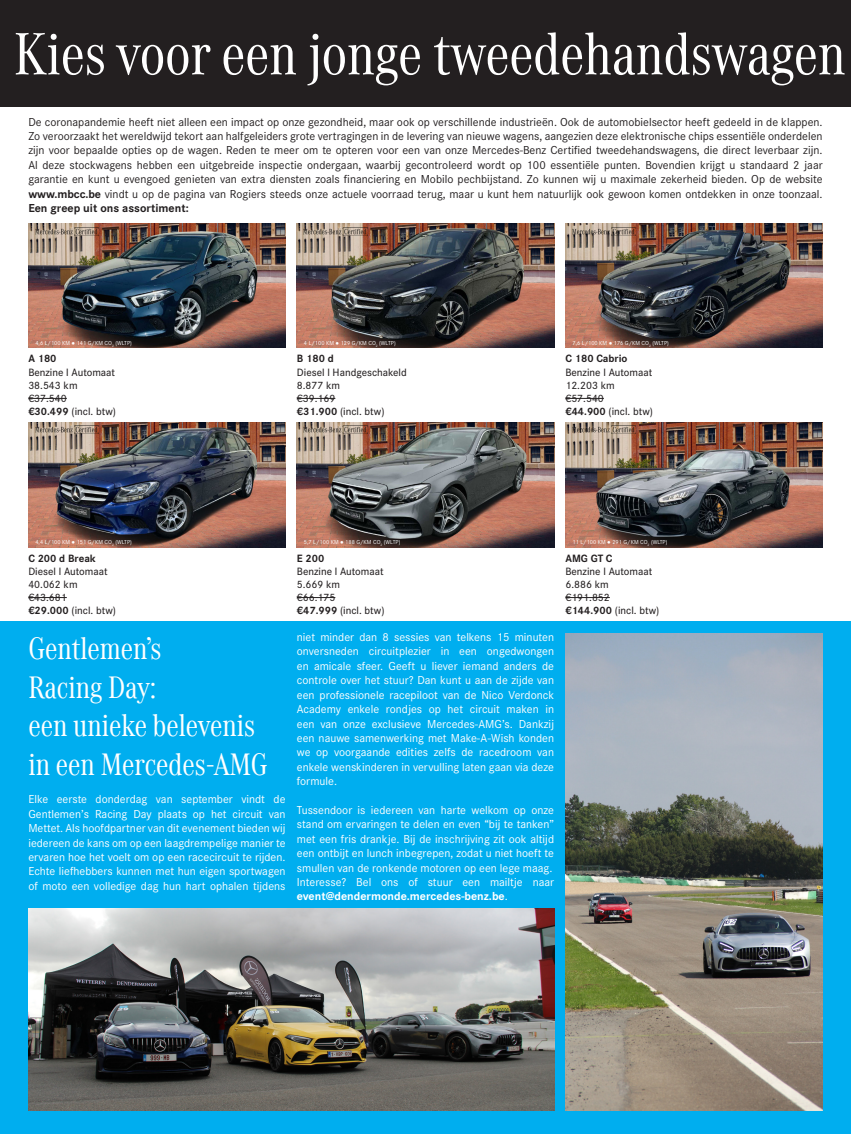
<style>
.page{position:relative;width:851px;height:1134px;background:#fff}
.page>*{position:absolute;margin:0;border:0;box-sizing:border-box;transform-origin:0 0}
.Broodtekst{font:62px "MB Corpo A Title Cond Office";color:#fff}
.Titel_Rogiers_Wit{font:32px/38.4px "MB Corpo A Title Cond Office";color:#fff}
.Broodtekst_Rogiers_w{font:12px/14.4px "Corporate S";color:#fff;text-align:justify}
.t1{font:12px/14.4px "Corporate S";color:#231f20;text-align:justify}
.stockwagens_bijschri{font:500 11px "Corporate S";color:#231f20}
.stockwagens_bijschri-2{font:700 11px "Corporate S";color:#231f20}
.Subscript_foto_s_Rog{font:6px "Corporate S";color:#fff}
.s1{font-weight:700}
.s2{font-family:"Helvetica";font-weight:700}
</style>
<div class="page">
<div style="left:0;top:0;width:850px;height:106px;background:#231f20"></div>
<div style="left:0;top:622px;width:850px;height:512px;background:#00aeef"></div>
<img style="left:28px;top:909px;width:526px;height:201px">
<img style="left:565px;top:633px;width:257px;height:477px">
<img style="left:28px;top:223px;width:257px;height:125px">
<img style="left:28px;top:422px;width:257px;height:125px">
<img style="left:297px;top:223px;width:257px;height:125px">
<img style="left:297px;top:422px;width:257px;height:125px">
<img style="left:565px;top:223px;width:257px;height:125px">
<img style="left:565px;top:422px;width:257px;height:125px">
<hr style="left:28px;top:398px;width:39px;height:1px;background:#231f20">
<hr style="left:28px;top:597px;width:39px;height:1px;background:#231f20">
<hr style="left:297px;top:398px;width:38px;height:1px;background:#231f20">
<hr style="left:297px;top:597px;width:38px;height:1px;background:#231f20">
<hr style="left:565px;top:398px;width:38px;height:1px;background:#231f20">
<hr style="left:565px;top:597px;width:44px;height:1px;background:#231f20">
<img style="left:35px;top:227px;width:64px;height:9px">
<img style="left:304px;top:227px;width:63px;height:9px">
<img style="left:572px;top:227px;width:63px;height:9px">
<img style="left:35px;top:425px;width:64px;height:9px">
<img style="left:304px;top:425px;width:63px;height:9px">
<img style="left:572px;top:425px;width:63px;height:9px">
<p class="Broodtekst" style="left:14px;top:13px;width:833px">Kies voor een jonge tweedehandswagen</p>
<p class="t1" style="left:28px;top:114px;width:795px">De coronapandemie heeft niet alleen een impact op onze gezondheid, maar ook op verschillende industrieën. Ook de automobielsector heeft gedeeld in de klappen.<br>Zo veroorzaakt het wereldwijd tekort aan halfgeleiders grote vertragingen in de levering van nieuwe wagens, aangezien deze elektronische chips essentiële onderdelen zijn voor bepaalde opties op de wagen. Reden te meer om te opteren voor een van onze Mercedes-Benz Certified tweedehandswagens, die direct leverbaar zijn.<br>Al deze stockwagens hebben een uitgebreide inspectie ondergaan, waarbij gecontroleerd wordt op 100 essentiële punten. Bovendien krijgt u standaard 2 jaar garantie en kunt u evengoed genieten van extra diensten zoals financiering en Mobilo pechbijstand. Zo kunnen wij u maximale zekerheid bieden. Op de website <span class="s1">www.mbcc.be</span> vindt u op de pagina van Rogiers steeds onze actuele voorraad terug, maar u kunt hem natuurlijk ook gewoon komen ontdekken in onze toonzaal.<br><span class="s1">Een greep uit ons assortiment:</span></p>
<p class="Subscript_foto_s_Rog" style="left:35px;top:339px;width:98px">4,6 L/100 KM <span class="s2">●</span> 141 G/KM CO<sub>2</sub> (WLTP)</p>
<p class="Subscript_foto_s_Rog" style="left:304px;top:339px;width:93px">4 L/100 KM <span class="s2">●</span> 129 G/KM CO<sub>2</sub> (WLTP)</p>
<p class="Subscript_foto_s_Rog" style="left:572px;top:339px;width:98px">7,6 L/100 KM <span class="s2">●</span> 176 G/KM CO<sub>2</sub> (WLTP)</p>
<p class="stockwagens_bijschri-2" style="left:28px;top:351px;width:30px">A 180</p>
<p class="stockwagens_bijschri" style="left:28px;top:365px;width:88px">Benzine l Automaat</p>
<p class="stockwagens_bijschri" style="left:28px;top:378px;width:51px">38.543 km</p>
<p class="stockwagens_bijschri" style="left:28px;top:391px;width:40px">€37.540</p>
<p class="stockwagens_bijschri" style="left:28px;top:404px;width:89px"><span class="s1">€30.499</span> (incl. btw)</p>
<p class="stockwagens_bijschri-2" style="left:297px;top:351px;width:38px">B 180 d</p>
<p class="stockwagens_bijschri" style="left:297px;top:365px;width:111px">Diesel l Handgeschakeld</p>
<p class="stockwagens_bijschri" style="left:297px;top:378px;width:45px">8.877 km</p>
<p class="stockwagens_bijschri" style="left:297px;top:391px;width:40px">€39.169</p>
<p class="stockwagens_bijschri" style="left:297px;top:404px;width:89px"><span class="s1">€31.900</span> (incl. btw)</p>
<p class="stockwagens_bijschri-2" style="left:565px;top:351px;width:63px">C 180 Cabrio</p>
<p class="stockwagens_bijschri" style="left:565px;top:365px;width:88px">Benzine l Automaat</p>
<p class="stockwagens_bijschri" style="left:565px;top:378px;width:51px">12.203 km</p>
<p class="stockwagens_bijschri" style="left:565px;top:391px;width:40px">€57.540</p>
<p class="stockwagens_bijschri" style="left:565px;top:404px;width:89px"><span class="s1">€44.900</span> (incl. btw)</p>
<p class="Subscript_foto_s_Rog" style="left:35px;top:538px;width:98px">4,4 L/100 KM <span class="s2">●</span> 151 G/KM CO<sub>2</sub> (WLTP)</p>
<p class="Subscript_foto_s_Rog" style="left:304px;top:538px;width:98px">5,7 L/100 KM <span class="s2">●</span> 188 G/KM CO<sub>2</sub> (WLTP)</p>
<p class="Subscript_foto_s_Rog" style="left:572px;top:538px;width:96px">11 L/100 KM <span class="s2">●</span> 291 G/KM CO<sub>2</sub> (WLTP)</p>
<p class="stockwagens_bijschri-2" style="left:28px;top:550px;width:69px">C 200 d Break</p>
<p class="stockwagens_bijschri" style="left:28px;top:564px;width:81px">Diesel l Automaat</p>
<p class="stockwagens_bijschri" style="left:28px;top:577px;width:51px">40.062 km</p>
<p class="stockwagens_bijschri" style="left:28px;top:590px;width:40px">€43.681</p>
<p class="stockwagens_bijschri" style="left:28px;top:604px;width:89px"><span class="s1">€29.000</span> (incl. btw)</p>
<p class="Titel_Rogiers_Wit" style="left:28px;top:627px;width:135px">Gentlemen’s<br>Racing Day:</p>
<p class="Titel_Rogiers_Wit" style="left:28px;top:704px;width:241px">een unieke belevenis in een Mercedes-AMG</p>
<p class="Broodtekst_Rogiers_w" style="left:28px;top:792px;width:259px">Elke eerste donderdag van september vindt de Gentlemen’s Racing Day plaats op het circuit van Mettet. Als hoofdpartner van dit evenement bieden wij iedereen de kans om op een laagdrempelige manier te ervaren hoe het voelt om op een racecircuit te rijden.<br>Echte liefhebbers kunnen met hun eigen sportwagen of moto een volledige dag hun hart ophalen tijdens</p>
<p class="stockwagens_bijschri-2" style="left:297px;top:550px;width:29px">E 200</p>
<p class="stockwagens_bijschri" style="left:297px;top:564px;width:88px">Benzine l Automaat</p>
<p class="stockwagens_bijschri" style="left:297px;top:577px;width:45px">5.669 km</p>
<p class="stockwagens_bijschri" style="left:297px;top:590px;width:40px">€66.175</p>
<p class="stockwagens_bijschri" style="left:297px;top:604px;width:89px"><span class="s1">€47.999</span> (incl. btw)</p>
<p class="Broodtekst_Rogiers_w" style="left:297px;top:629px;width:259px">niet minder dan 8 sessies van telkens 15 minuten onversneden circuitplezier in een ongedwongen en amicale sfeer. Geeft u liever iemand anders de controle over het stuur? Dan kunt u aan de zijde van een professionele racepiloot van de Nico Verdonck Academy enkele rondjes op het circuit maken in een van onze exclusieve Mercedes-AMG’s. Dankzij een nauwe samenwerking met Make-A-Wish konden we op voorgaande edities zelfs de racedroom van enkele wenskinderen in vervulling laten gaan via deze formule.</p>
<p class="Broodtekst_Rogiers_w" style="left:297px;top:802px;width:259px">Tussendoor is iedereen van harte welkom op onze stand om ervaringen te delen en even “bij te tanken” met een fris drankje. Bij de inschrijving zit ook altijd een ontbijt en lunch inbegrepen, zodat u niet hoeft te smullen van de ronkende motoren op een lege maag.</p>
<p class="Broodtekst_Rogiers_w" style="left:297px;top:874px;width:258px">Interesse? Bel ons of stuur een mailtje naar <span class="s1">event@dendermonde.mercedes-benz.be</span>.</p>
<p class="stockwagens_bijschri-2" style="left:565px;top:550px;width:49px">AMG GT C</p>
<p class="stockwagens_bijschri" style="left:565px;top:564px;width:88px">Benzine l Automaat</p>
<p class="stockwagens_bijschri" style="left:565px;top:577px;width:45px">6.886 km</p>
<p class="stockwagens_bijschri" style="left:565px;top:590px;width:46px">€191.852</p>
<p class="stockwagens_bijschri" style="left:565px;top:604px;width:95px"><span class="s1">€144.900</span> (incl. btw)</p>
</div>
